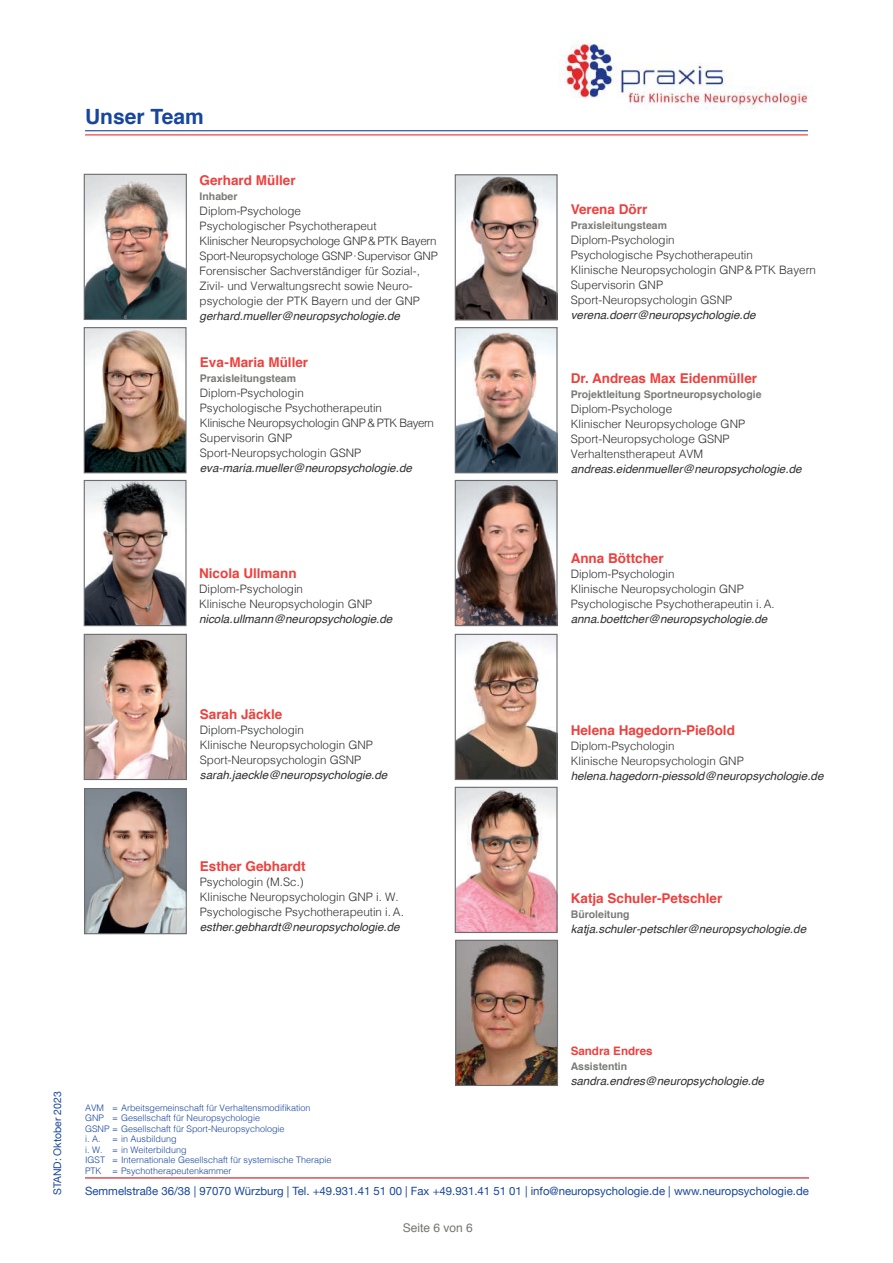
<style>
.page{position:relative;width:893px;height:1263px;background:#fff}
.page>*{position:absolute;margin:0;border:0;box-sizing:border-box;transform-origin:0 0}
.t1{font:700 21px "Helvetica";color:#18469d}
.t2{font:700 13.5px "Helvetica";color:#ee403d}
.t3{font:12px "Helvetica";color:#747570}
.t4{font:300 11.7px/15px "Helvetica";color:#312f30}
.t5{font:italic 11.7px "Helvetica";color:#312f30}
.t6{font:700 11.7px "Helvetica";color:#ee403d}
.t7{font:11.4px "Helvetica Neue";color:#18469d}
.t8{font:700 10.5px "Helvetica";color:#7a7b77}
.t9{font:10.5px "Helvetica Neue";color:#18469d}
.t10{font:300 9px/10.5px "Helvetica";color:#18469d}
</style>
<div class="page">
<hr style="left:85px;top:1177px;width:724px;height:1px;background:#cd151d">
<hr style="left:85px;top:130px;width:723px;height:1px;background:#18469d">
<hr style="left:85px;top:134px;width:723px;height:1px;background:#ee3037">
<img style="left:559px;top:40px;width:250px;height:70px">
<img style="left:457px;top:636px;width:99px;height:142px">
<div style="left:455px;top:634px;width:103px;height:146px;border:1px solid #6c6d70"></div>
<img style="left:86px;top:176px;width:99px;height:142px">
<div style="left:84px;top:174px;width:103px;height:146px;border:1px solid #6c6d70"></div>
<img style="left:86px;top:329px;width:99px;height:142px">
<div style="left:84px;top:327px;width:103px;height:146px;border:1px solid #6c6d70"></div>
<img style="left:86px;top:636px;width:99px;height:142px">
<div style="left:84px;top:634px;width:103px;height:146px;border:1px solid #6c6d70"></div>
<img style="left:457px;top:482px;width:99px;height:142px">
<div style="left:455px;top:480px;width:103px;height:146px;border:1px solid #6c6d70"></div>
<img style="left:86px;top:482px;width:99px;height:142px">
<div style="left:84px;top:480px;width:103px;height:146px;border:1px solid #6c6d70"></div>
<img style="left:457px;top:789px;width:99px;height:142px">
<div style="left:455px;top:787px;width:103px;height:146px;border:1px solid #6c6d70"></div>
<img style="left:457px;top:329px;width:99px;height:142px">
<div style="left:455px;top:327px;width:103px;height:146px;border:1px solid #6c6d70"></div>
<img style="left:457px;top:942px;width:99px;height:142px">
<div style="left:455px;top:940px;width:103px;height:146px;border:1px solid #6c6d70"></div>
<img style="left:457px;top:176px;width:99px;height:143px">
<div style="left:455px;top:174px;width:103px;height:147px;border:1px solid #6c6d70"></div>
<img style="left:86px;top:790px;width:99px;height:142px">
<div style="left:84px;top:788px;width:103px;height:146px;border:1px solid #6c6d70"></div>
<h1 class="t1" style="left:85px;top:100px;width:120px">Unser Team</h1>
<p class="t2" style="left:200px;top:169px;width:98px">Gerhard Müller</p>
<p class="t8" style="left:200px;top:188px;width:39px">Inhaber</p>
<p class="t4" style="left:200px;top:202px;width:240px">Diplom-Psychologe<br>Psychologischer Psychotherapeut<br>Klinischer Neuropsychologe GNP&amp; PTK Bayern Sport-Neuropsychologe GSNP · Supervisor GNP Forensischer Sachverständiger für Sozial-, Zivil- und Verwaltungsrecht sowie Neuro&shy;psychologie der PTK Bayern und der GNP</p>
<p class="t5" style="left:200px;top:307px;width:202px">gerhard.mueller@neuropsychologie.de</p>
<p class="t2" style="left:200px;top:352px;width:110px">Eva-Maria Müller</p>
<p class="t8" style="left:200px;top:370px;width:98px">Praxisleitungsteam</p>
<p class="t4" style="left:200px;top:385px;width:236px">Diplom-Psychologin<br>Psychologische Psychotherapeutin<br>Klinische Neuropsychologin GNP &amp; PTK Bayern<br>Supervisorin GNP<br>Sport-Neuropsychologin GSNP</p>
<p class="t5" style="left:200px;top:459px;width:214px">eva-maria.mueller@neuropsychologie.de</p>
<p class="t2" style="left:199px;top:562px;width:99px">Nicola Ullmann</p>
<p class="t4" style="left:199px;top:580px;width:175px">Diplom-Psychologin<br>Klinische Neuropsychologin GNP</p>
<p class="t5" style="left:199px;top:609px;width:195px">nicola.ullmann@neuropsychologie.de</p>
<p class="t2" style="left:200px;top:703px;width:84px">Sarah Jäckle</p>
<p class="t4" style="left:200px;top:722px;width:175px">Diplom-Psychologin<br>Klinische Neuropsychologin GNP<br>Sport-Neuropsychologin GSNP</p>
<p class="t5" style="left:200px;top:766px;width:189px">sarah.jaeckle@neuropsychologie.de</p>
<p class="t2" style="left:200px;top:856px;width:107px">Esther Gebhardt</p>
<p class="t4" style="left:200px;top:874px;width:206px">Psychologin (M.Sc.)<br>Klinische Neuropsychologin GNP i. W.<br>Psychologische Psychotherapeutin i. A.</p>
<p class="t5" style="left:200px;top:918px;width:201px">esther.gebhardt@neuropsychologie.de</p>
<p class="t2" style="left:571px;top:199px;width:78px">Verena Dörr</p>
<p class="t8" style="left:571px;top:217px;width:98px">Praxisleitungsteam</p>
<p class="t4" style="left:571px;top:232px;width:247px">Diplom-Psychologin<br>Psychologische Psychotherapeutin<br>Klinische Neuropsychologin GNP&amp; PTK Bayern<br>Supervisorin GNP<br>Sport-Neuropsychologin GSNP</p>
<p class="t5" style="left:571px;top:306px;width:186px">verena.doerr@neuropsychologie.de</p>
<p class="t2" style="left:571px;top:367px;width:188px">Dr. Andreas Max Eidenmüller</p>
<p class="t8" style="left:571px;top:386px;width:192px">Projektleitung Sportneuropsychologie</p>
<p class="t4" style="left:571px;top:400px;width:176px">Diplom-Psychologe<br>Klinischer Neuropsychologe GNP<br>Sport-Neuropsychologe GSNP<br>Verhaltenstherapeut AVM</p>
<p class="t5" style="left:571px;top:459px;width:232px">andreas.eidenmueller@neuropsychologie.de</p>
<p class="t2" style="left:571px;top:548px;width:95px">Anna Böttcher</p>
<p class="t4" style="left:571px;top:566px;width:206px">Diplom-Psychologin<br>Klinische Neuropsychologin GNP<br>Psychologische Psychotherapeutin i. A.</p>
<p class="t5" style="left:571px;top:610px;width:198px">anna.boettcher@neuropsychologie.de</p>
<p class="t2" style="left:571px;top:719px;width:166px">Helena Hagedorn-Pießold</p>
<p class="t4" style="left:571px;top:737px;width:175px">Diplom-Psychologin<br>Klinische Neuropsychologin GNP</p>
<p class="t5" style="left:571px;top:766px;width:254px">helena.hagedorn-piessold@neuropsychologie.de</p>
<p class="t2" style="left:571px;top:887px;width:153px">Katja Schuler-Petschler</p>
<p class="t8" style="left:571px;top:905px;width:60px">Büroleitung</p>
<p class="t5" style="left:571px;top:919px;width:237px">katja.schuler-petschler@neuropsychologie.de</p>
<p class="t9" style="left:50px;top:1195px;width:105px;rotate:-90deg">STAND: Oktober 2023</p>
<p class="t10" style="left:85px;top:1102px;width:227px">AVM = Arbeitsgemeinschaft für Verhaltensmodifikation GNP = Gesellschaft für Neuropsychologie<br>GSNP = Gesellschaft für Sport-Neuropsychologie<br>i. A.</p>
<p class="t10" style="left:85px;top:1133px;width:248px;text-indent:27px">= in Ausbildung<br>i. W. = in Weiterbildung<br>IGST = Internationale Gesellschaft für systemische Therapie PTK = Psychotherapeutenkammer</p>
<p class="t6" style="left:571px;top:1042px;width:84px">Sandra Endres</p>
<p class="t8" style="left:571px;top:1058px;width:58px">Assistentin</p>
<p class="t5" style="left:571px;top:1072px;width:195px">sandra.endres@neuropsychologie.de</p>
<p class="t7" style="left:85px;top:1183px;width:725px">Semmelstraße 36/38 | 97070 Würzburg | Tel. +49.931.41 51 00 | Fax +49.931.41 51 01 | info@neuropsychologie.de | www.neuropsychologie.de</p>
<p class="t3" style="left:403px;top:1218px;width:72px">Seite 6 von 6</p>
</div>
